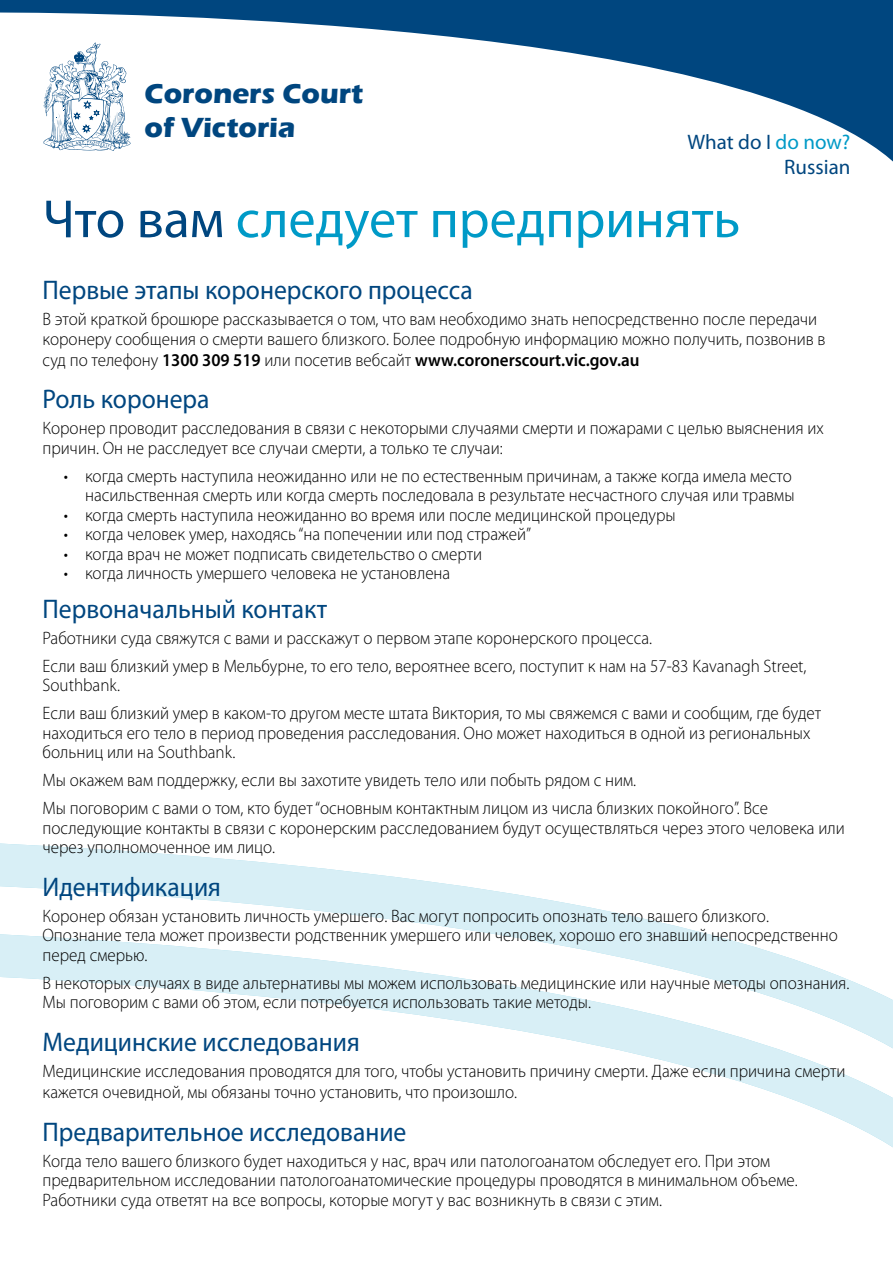
<style>
.page{position:relative;width:893px;height:1263px;background:#fff}
.page>*{position:absolute;margin:0;border:0;box-sizing:border-box;transform-origin:0 0}
.t1{font:54px "Myriad Pro";color:#009ac7}
.t2{font:700 28.5px/34.2px "Eras ITC";color:#00467f}
.t3{font:27px "Myriad Pro";color:#00467f;scale:.95 1}
.t4{font:21px/25.2px "Myriad Pro";color:#00467f;text-align:right}
.t5{font:300 18px/19.5px "Myriad Pro";color:#000;scale:.95 1}
.s1{color:#009ac7}
.s2{color:#00467f}
.s3{font-weight:600}
</style>
<div class="page">
<svg style="left:0;top:843px;width:671px;height:82px"></svg>
<svg style="left:0;top:925px;width:893px;height:223px"></svg>
<svg style="left:0;top:0;width:893px;height:162px"></svg>
<svg style="left:43px;top:43px;width:88px;height:109px"></svg>
<h2 class="t2" style="left:145px;top:76px;width:220px">Coroners Court of Victoria</h2>
<p class="t4" style="left:687px;top:129px;width:164px">What do I <span class="s1">do now?<br></span>Russian</p>
<h1 class="t1" style="left:43px;top:186px;width:699px"><span class="s2">Что вам</span> следует предпринять</h1>
<h3 class="t3" style="left:43px;top:273px;width:454px">Первые этапы коронерского процесса</h3>
<p class="t5" style="left:43px;top:309px;width:826px;line-height:20.2px">В этой краткой брошюре рассказывается о том, что вам необходимо знать непосредственно после передачи коронеру сообщения о смерти вашего близкого. Более подробную информацию можно получить, позвонив в суд по телефону <span class="s3">1300 309 519</span> или посетив вебсайт <span class="s3">www.coronerscourt.vic.gov.au</span></p>
<h3 class="t3" style="left:43px;top:383px;width:177px">Роль коронера</h3>
<p class="t5" style="left:43px;top:418px;width:824px">Коронер проводит расследования в связи с некоторыми случаями смерти и пожарами с целью выяснения их причин. Он не расследует все случаи смерти, а только те случаи:</p>
<p class="t5" style="left:64px;top:466px;width:771px;text-align:right">• когда смерть наступила неожиданно или не по естественным причинам, а также когда имела место насильственная смерть или когда смерть последовала в результате несчастного случая или травмы</p>
<p class="t5" style="left:64px;top:505px;width:646px">• когда смерть наступила неожиданно во время или после медицинской процедуры</p>
<p class="t5" style="left:64px;top:524px;width:493px">• когда человек умер, находясь “на попечении или под стражей”</p>
<p class="t5" style="left:64px;top:544px;width:442px">• когда врач не может подписать свидетельство о смерти</p>
<p class="t5" style="left:64px;top:563px;width:408px">• когда личность умершего человека не установлена</p>
<h3 class="t3" style="left:43px;top:592px;width:301px">Первоначальный контакт</h3>
<p class="t5" style="left:43px;top:623px;width:806px;line-height:28px">Работники суда свяжутся с вами и расскажут о первом этапе коронерского процесса.<br>Если ваш близкий умер в Мельбурне, то его тело, вероятнее всего, поступит к нам на 57-83 Kavanagh Street,</p>
<p class="t5" style="left:43px;top:671px;width:821px;line-height:28px">Southbank.<br>Если ваш близкий умер в каком-то другом месте штата Виктория, то мы свяжемся с вами и сообщим, где будет</p>
<p class="t5" style="left:43px;top:723px;width:810px">находиться его тело в период проведения расследования. Оно может находиться в одной из региональных больниц или на Southbank.</p>
<p class="t5" style="left:43px;top:766px;width:765px;line-height:28px">Мы окажем вам поддержку, если вы захотите увидеть тело или побыть рядом с ним.<br>Мы поговорим с вами о том, кто будет“основным контактным лицом из числа близких покойного”. Все</p>
<p class="t5" style="left:43px;top:818px;width:846px">последующие контакты в связи с коронерским расследованием будут осуществляться через этого человека или через уполномоченное им лицо.</p>
<h3 class="t3" style="left:43px;top:870px;width:189px">Идентификация</h3>
<p class="t5" style="left:43px;top:906px;width:839px">Коронер обязан установить личность умершего. Вас могут попросить опознать тело вашего близкого.<br>Опознание тела может произвести родственник умершего или человек, хорошо его знавший непосредственно перед смерью.</p>
<p class="t5" style="left:43px;top:973px;width:851px">В некоторых случаях в виде альтернативы мы можем использовать медицинские или научные методы опознания.<br>Мы поговорим с вами об этом, если потребуется использовать такие методы.</p>
<h3 class="t3" style="left:43px;top:1025px;width:335px">Медицинские исследования</h3>
<p class="t5" style="left:43px;top:1060px;width:847px;line-height:21px">Медицинские исследования проводятся для того, чтобы установить причину смерти. Даже если причина смерти кажется очевидной, мы обязаны точно установить, что произошло.</p>
<h3 class="t3" style="left:43px;top:1115px;width:385px">Предварительное исследование</h3>
<p class="t5" style="left:43px;top:1151px;width:796px">Когда тело вашего близкого будет находиться у нас, врач или патологоанатом обследует его. При этом предварительном исследовании патологоанатомические процедуры проводятся в минимальном объеме.<br>Работники суда ответят на все вопросы, которые могут у вас возникнуть в связи с этим.</p>
</div>
